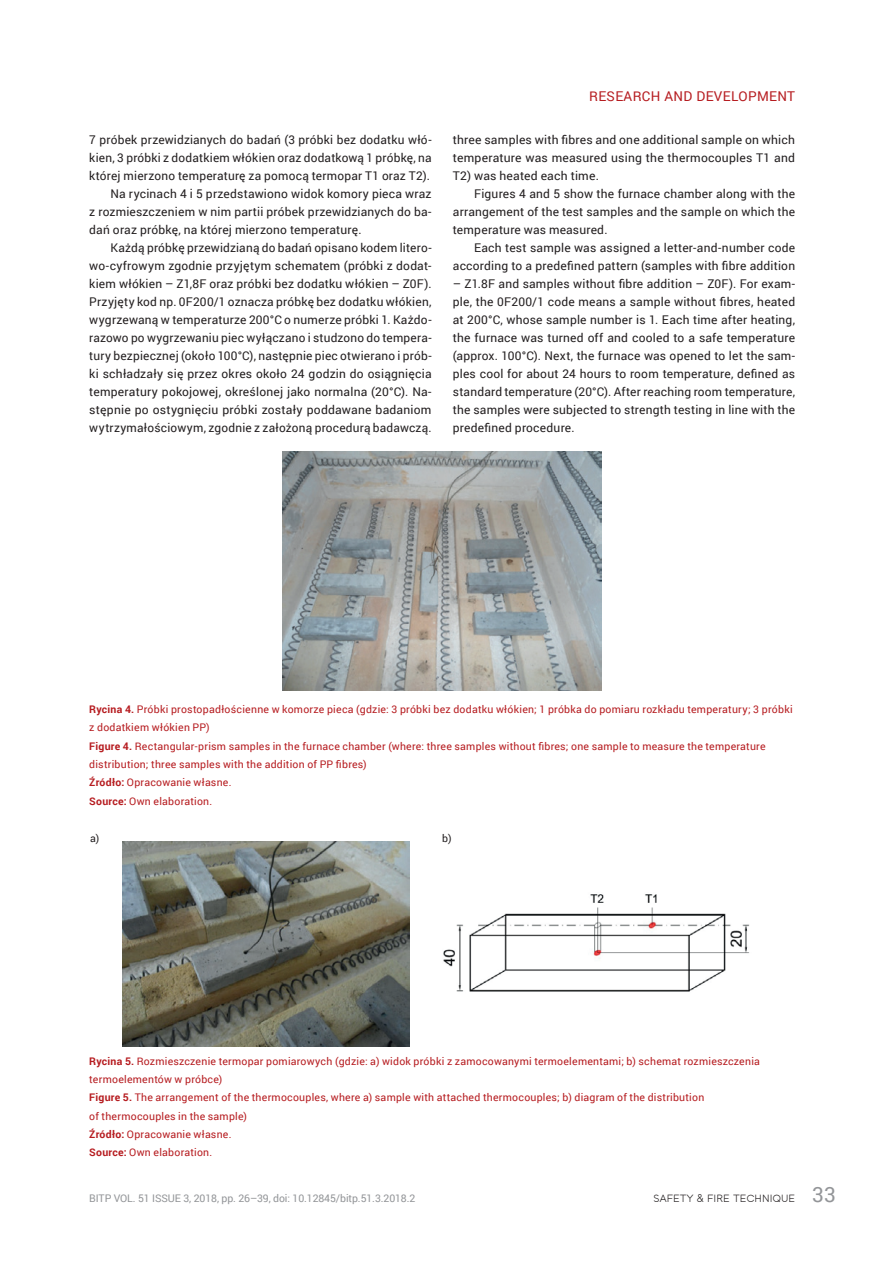
<style>
.page{position:relative;width:893px;height:1263px;background:#fff}
.page>*{position:absolute;margin:0;border:0;box-sizing:border-box;transform-origin:0 0}
.t1{font:13.5px "Roboto";letter-spacing:.025em;color:#b61c20}
.t2{font:12px/18px "Roboto";letter-spacing:.02em;color:#231f20;text-align:justify}
.t3{font:10.5px/18.3px "Roboto";letter-spacing:.025em;color:#b61c20}
.t4{font:10.5px "Roboto";letter-spacing:-.01em;color:#939598}
.t5{font:10.5px "Toma Sans";color:#231f20}
.t6{font:10.5px "Roboto";color:#231f20}
.s1{font-weight:700}
.s2{font-family:"Roboto";font-size:21px;color:#939598}
</style>
<div class="page">
<img style="left:283px;top:451px;width:319px;height:239px">
<img style="left:122px;top:841px;width:288px;height:205px">
<img style="left:443px;top:894px;width:307px;height:98px">
<p class="t2" style="left:89px;top:131px;width:344px">7 próbek przewidzianych do badań (3 próbki bez dodatku włó-</p>
<p class="t2" style="left:89px;top:149px;width:344px">kien, 3 próbki z dodatkiem włókien oraz dodatkową 1 próbkę, na</p>
<p class="t2" style="left:89px;top:167px;width:342px">której mierzono temperaturę za pomocą termopar T1 oraz T2).</p>
<p class="t2" style="left:111px;top:185px;width:323px">Na rycinach 4 i 5 przedstawiono widok komory pieca wraz</p>
<p class="t2" style="left:89px;top:203px;width:344px">z rozmieszczeniem w nim partii próbek przewidzianych do ba-</p>
<p class="t2" style="left:89px;top:221px;width:274px">dań oraz próbkę, na której mierzono temperaturę.</p>
<p class="t2" style="left:111px;top:239px;width:323px">Każdą próbkę przewidzianą do badań opisano kodem litero-</p>
<p class="t2" style="left:89px;top:257px;width:344px">wo-cyfrowym zgodnie przyjętym schematem (próbki z dodat-</p>
<p class="t2" style="left:89px;top:275px;width:344px">kiem włókien – Z1,8F oraz próbki bez dodatku włókien – Z0F).</p>
<p class="t2" style="left:89px;top:293px;width:344px">Przyjęty kod np. 0F200/1 oznacza próbkę bez dodatku włókien,</p>
<p class="t2" style="left:89px;top:311px;width:344px">wygrzewaną w temperaturze 200°C o numerze próbki 1. Każdo-</p>
<p class="t2" style="left:89px;top:329px;width:344px">razowo po wygrzewaniu piec wyłączano i studzono do tempera-</p>
<p class="t2" style="left:89px;top:347px;width:344px">tury bezpiecznej (około 100°C), następnie piec otwierano i prób-</p>
<p class="t2" style="left:89px;top:365px;width:344px">ki schładzały się przez okres około 24 godzin do osiągnięcia</p>
<p class="t2" style="left:89px;top:383px;width:344px">temperatury pokojowej, określonej jako normalna (20°C). Na-</p>
<p class="t2" style="left:89px;top:401px;width:344px">stępnie po ostygnięciu próbki zostały poddawane badaniom</p>
<p class="t2" style="left:89px;top:419px;width:344px">wytrzymałościowym, zgodnie z założoną procedurą badawczą.</p>
<p class="t1" style="left:589px;top:86px;width:207px">RESEARCH AND DEVELOPMENT</p>
<p class="t2" style="left:453px;top:131px;width:344px">three samples with fibres and one additional sample on which temperature was measured using the thermocouples T1 and T2) was heated each time.</p>
<p class="t2" style="left:453px;top:185px;width:344px;text-indent:21px">Figures 4 and 5 show the furnace chamber along with the arrangement of the test samples and the sample on which the temperature was measured.</p>
<p class="t2" style="left:453px;top:239px;width:344px;text-align:right">Each test sample was assigned a letter-and-number code according to a predefined pattern (samples with fibre addition</p>
<p class="t2" style="left:453px;top:275px;width:344px">– Z1.8F and samples without fibre addition – Z0F). For exam&shy;ple, the 0F200/1 code means a sample without fibres, heated at 200°C, whose sample number is 1. Each time after heating, the furnace was turned off and cooled to a safe temperature (approx. 100°C). Next, the furnace was opened to let the sam&shy;ples cool for about 24 hours to room temperature, defined as standard temperature (20°C). After reaching room temperature, the samples were subjected to strength testing in line with the predefined procedure.</p>
<p class="t3" style="left:89px;top:700px;width:705px"><span class="s1">Rycina 4.</span> Próbki prostopadłościenne w komorze pieca (gdzie: 3 próbki bez dodatku włókien; 1 próbka do pomiaru rozkładu temperatury; 3 próbki z dodatkiem włókien PP)<br><span class="s1">Figure 4.</span> Rectangular-prism samples in the furnace chamber (where: three samples without fibres; one sample to measure the temperature distribution; three samples with the addition of PP fibres)<br><span class="s1">Źródło:</span> Opracowanie własne.<br><span class="s1">Source:</span> Own elaboration.</p>
<p class="t6" style="left:90px;top:830px;width:11px">a)</p>
<p class="t6" style="left:442px;top:830px;width:11px">b)</p>
<p class="t3" style="left:89px;top:1051px;width:672px"><span class="s1">Rycina 5.</span> Rozmieszczenie termopar pomiarowych (gdzie: a) widok próbki z zamocowanymi termoelementami; b) schemat rozmieszczenia termoelementów w próbce)<br><span class="s1">Figure 5.</span> The arrangement of the thermocouples, where a) sample with attached thermocouples; b) diagram of the distribution<br>of thermocouples in the sample)<br><span class="s1">Źródło:</span> Opracowanie własne.<br><span class="s1">Source:</span> Own elaboration.</p>
<p class="t4" style="left:89px;top:1190px;width:328px">BITP VOL. 51 ISSUE 3, 2018, pp. 26–39, doi: 10.12845/bitp.51.3.2018.2</p>
<p class="t5" style="left:653px;top:1190px;width:184px">SAFETY &amp; FIRE TECHNIQUE <span class="s2">33</span></p>
</div>
